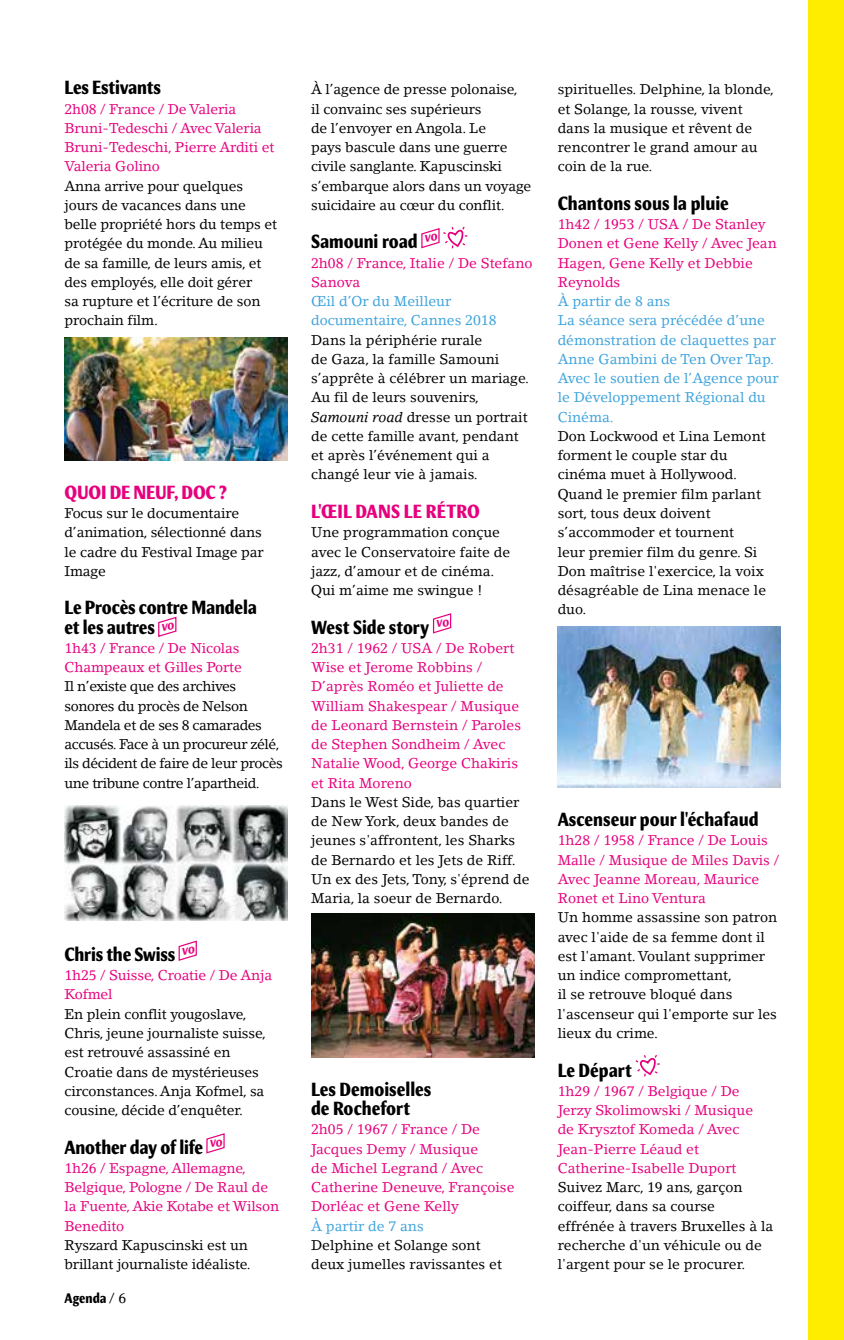
<style>
.page{position:relative;width:844px;height:1340px;background:#fff}
.page>*{position:absolute;margin:0;border:0;box-sizing:border-box;transform-origin:0 0}
.t1{font:700 condensed 19.25px/19.2px "Meadow Pro";letter-spacing:-.005em;color:#000}
.t2{font:700 condensed 19.25px "Meadow Pro";letter-spacing:.01em;color:#e6007d}
.t3{font:700 condensed 19.25px "Meadow Pro";letter-spacing:-.01em;color:#e6007d}
.t4{font:14px/19.2px "Lino Letter";color:#000}
.t5{font:14px/19.2px "Lino Letter";color:#e6007d}
.t6{font:14px/19.2px "Lino Letter";color:#3ea3dc}
.t7{font:14px/19.2px "Lino Letter";letter-spacing:-.03em;color:#000}
.t8{font:700 condensed 14px "Meadow Pro";color:#000}
.s1{font-family:"Lino Letter";font-weight:400;font-stretch:normal}
.s2{font-style:italic}
</style>
<div class="page">
<img style="left:64px;top:338px;width:224px;height:122px">
<img style="left:64px;top:805px;width:224px;height:115px">
<img style="left:311px;top:913px;width:223px;height:144px">
<img style="left:557px;top:626px;width:223px;height:161px">
<svg style="left:635px;top:1055px;width:24px;height:21px"></svg>
<div style="left:807px;top:0;width:36px;height:1339px;background:#ffed00"></div>
<svg style="left:158px;top:616px;width:19px;height:21px"></svg>
<svg style="left:178px;top:940px;width:19px;height:21px"></svg>
<svg style="left:206px;top:1133px;width:19px;height:21px"></svg>
<svg style="left:421px;top:226px;width:46px;height:23px"></svg>
<svg style="left:432px;top:613px;width:19px;height:21px"></svg>
<h1 class="t1" style="left:64px;top:78px;width:98px">Les Estivants</h1>
<p class="t5" style="left:64px;top:99px;width:211px">2h08 / France / De Valeria<br>Bruni-Tedeschi / Avec Valeria<br>Bruni-Tedeschi, Pierre Arditi et<br>Valeria Golino</p>
<p class="t4" style="left:64px;top:176px;width:214px">Anna arrive pour quelques jours de vacances dans une belle propriété hors du temps et protégée du monde. Au milieu de sa famille, de leurs amis, et des employés, elle doit gérer<br>sa rupture et l’écriture de son prochain film.</p>
<h1 class="t3" style="left:64px;top:480px;width:164px">QUOI DE NEUF, DOC ?</h1>
<p class="t4" style="left:64px;top:503px;width:201px">Focus sur le documentaire d’animation, sélectionné dans le cadre du Festival Image par<br>Image</p>
<h1 class="t1" style="left:64px;top:598px;width:194px">Le Procès contre Mandela et les autres</h1>
<p class="t5" style="left:64px;top:638px;width:179px">1h43 / France / De Nicolas<br>Champeaux et Gilles Porte</p>
<p class="t7" style="left:64px;top:676px;width:220px">Il n’existe que des archives sonores du procès de Nelson<br>Mandela et de ses 8 camarades accusés. Face à un procureur zélé, ils décident de faire de leur procès une tribune contre l’apartheid.</p>
<h1 class="t1" style="left:64px;top:944px;width:112px">Chris the Swiss</h1>
<p class="t5" style="left:64px;top:965px;width:209px">1h25 / Suisse, Croatie / De Anja<br>Kofmel</p>
<p class="t4" style="left:64px;top:1004px;width:203px">En plein conflit yougoslave,<br>Chris, jeune journaliste suisse, est retrouvé assassiné en<br>Croatie dans de mystérieuses circonstances. Anja Kofmel, sa cousine, décide d’enquêter.</p>
<h1 class="t1" style="left:64px;top:1137px;width:140px">Another day of life</h1>
<p class="t5" style="left:64px;top:1158px;width:216px">1h26 / Espagne, Allemagne,<br>Belgique, Pologne / De Raul de la Fuente, Akie Kotabe et Wilson<br>Benedito</p>
<p class="t4" style="left:64px;top:1235px;width:187px">Ryszard Kapuscinski est un brillant journaliste idéaliste.</p>
<p class="t8" style="left:64px;top:1290px;width:63px">Agenda <span class="s1">/ 6</span></p>
<p class="t4" style="left:311px;top:80px;width:222px">À l’agence de presse polonaise,<br>il convainc ses supérieurs<br>de l’envoyer en Angola. Le<br>pays bascule dans une guerre civile sanglante. Kapuscinski s’embarque alors dans un voyage suicidaire au cœur du conflit.</p>
<h1 class="t1" style="left:311px;top:232px;width:108px">Samouni road</h1>
<p class="t5" style="left:311px;top:253px;width:223px">2h08 / France, Italie / De Stefano<br>Sanova</p>
<p class="t6" style="left:311px;top:291px;width:187px">Œil d’Or du Meilleur documentaire, Cannes 2018</p>
<p class="t4" style="left:311px;top:330px;width:219px">Dans la périphérie rurale<br>de Gaza, la famille Samouni s’apprête à célébrer un mariage.<br>Au fil de leurs souvenirs,<br><span class="s2">Samouni road</span> dresse un portrait de cette famille avant, pendant et après l’événement qui a changé leur vie à jamais.</p>
<h1 class="t2" style="left:311px;top:500px;width:170px">L'ŒIL DANS LE RÉTRO</h1>
<p class="t4" style="left:311px;top:522px;width:200px">Une programmation conçue avec le Conservatoire faite de jazz, d’amour et de cinéma.<br>Qui m’aime me swingue !</p>
<h1 class="t1" style="left:311px;top:617px;width:120px">West Side story</h1>
<p class="t5" style="left:311px;top:638px;width:211px">2h31 / 1962 / USA / De Robert<br>Wise et Jerome Robbins /<br>D’après Roméo et Juliette de<br>William Shakespear / Musique de Leonard Bernstein / Paroles de Stephen Sondheim / Avec<br>Natalie Wood, George Chakiris et Rita Moreno</p>
<p class="t4" style="left:311px;top:792px;width:220px">Dans le West Side, bas quartier de New York, deux bandes de jeunes s'affrontent, les Sharks de Bernardo et les Jets de Riff.<br>Un ex des Jets, Tony, s'éprend de<br>Maria, la soeur de Bernardo.</p>
<h1 class="t1" style="left:311px;top:1079px;width:122px">Les Demoiselles de Rochefort</h1>
<p class="t5" style="left:311px;top:1119px;width:205px">2h05 / 1967 / France / De<br>Jacques Demy / Musique<br>de Michel Legrand / Avec<br>Catherine Deneuve, Françoise<br>Dorléac et Gene Kelly</p>
<p class="t6" style="left:311px;top:1215px;width:114px">À partir de 7 ans</p>
<p class="t4" style="left:311px;top:1235px;width:192px">Delphine et Solange sont deux jumelles ravissantes et</p>
<p class="t4" style="left:557px;top:80px;width:218px">spirituelles. Delphine, la blonde, et Solange, la rousse, vivent dans la musique et rêvent de rencontrer le grand amour au coin de la rue.</p>
<h1 class="t1" style="left:557px;top:194px;width:173px">Chantons sous la pluie</h1>
<p class="t5" style="left:557px;top:214px;width:220px">1h42 / 1953 / USA / De Stanley<br>Donen et Gene Kelly / Avec Jean<br>Hagen, Gene Kelly et Debbie<br>Reynolds</p>
<p class="t6" style="left:557px;top:291px;width:222px">À partir de 8 ans<br>La séance sera précédée d’une démonstration de claquettes par<br>Anne Gambini de Ten Over Tap.<br>Avec le soutien de l’Agence pour le Développement Régional du<br>Cinéma.</p>
<p class="t4" style="left:557px;top:426px;width:210px">Don Lockwood et Lina Lemont forment le couple star du cinéma muet à Hollywood.<br>Quand le premier film parlant sort, tous deux doivent s’accommoder et tournent<br>leur premier film du genre. Si<br>Don maîtrise l'exercice, la voix désagréable de Lina menace le duo.</p>
<h1 class="t1" style="left:557px;top:810px;width:202px">Ascenseur pour l'échafaud</h1>
<p class="t5" style="left:557px;top:830px;width:223px">1h28 / 1958 / France / De Louis<br>Malle / Musique de Miles Davis /<br>Avec Jeanne Moreau, Maurice<br>Ronet et Lino Ventura</p>
<p class="t4" style="left:557px;top:907px;width:221px">Un homme assassine son patron avec l'aide de sa femme dont il est l'amant. Voulant supprimer un indice compromettant,<br>il se retrouve bloqué dans l'ascenseur qui l'emporte sur les lieux du crime.</p>
<h1 class="t1" style="left:557px;top:1060px;width:76px">Le Départ</h1>
<p class="t5" style="left:557px;top:1081px;width:197px">1h29 / 1967 / Belgique / De<br>Jerzy Skolimowski / Musique de Krysztof Komeda / Avec<br>Jean-Pierre Léaud et<br>Catherine-Isabelle Duport</p>
<p class="t4" style="left:557px;top:1177px;width:217px">Suivez Marc, 19 ans, garçon coiffeur, dans sa course effrénée à travers Bruxelles à la recherche d'un véhicule ou de l'argent pour se le procurer.</p>
</div>
